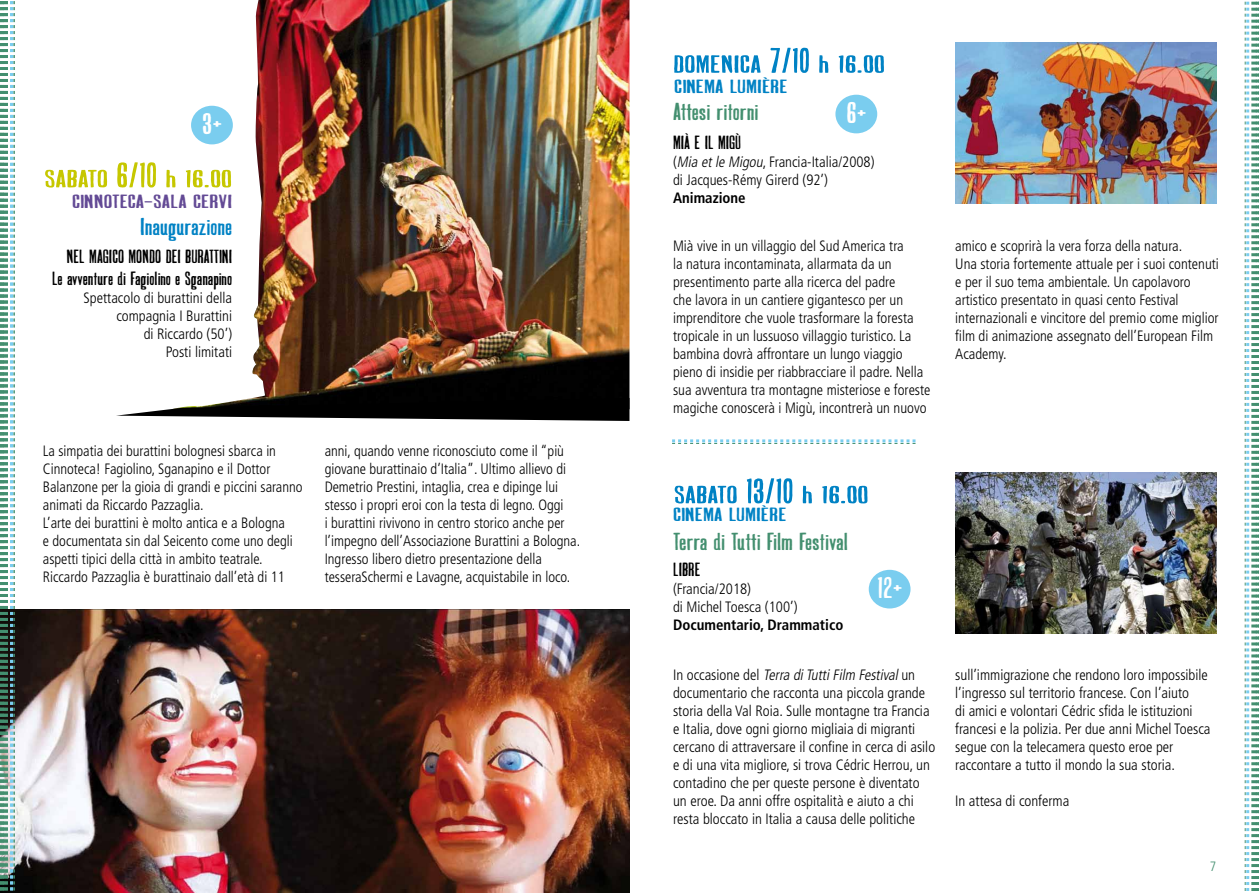
<style>
.page{position:relative;width:1259px;height:893px;background:#fff}
.page>*{position:absolute;margin:0;border:0;box-sizing:border-box;transform-origin:0 0}
.t1{font:33px "Gothic XS Hand Fill";color:#fff;scale:1.4 1}
.t2{font:27.3px "Gothic XS Hand Fill";color:#0082c4;scale:2 1}
.t3{font:27.3px "Gothic XS Hand Fill";color:#c6c700;scale:2 1}
.t4{font:27px "Gothic XS Hand Fill";color:#438f6f;scale:1.5 1}
.t5{font:27px "Gothic XS Hand Fill";color:#0082c4;scale:1.5 1}
.t6{font:21px/21.8px "Gothic XS Hand Fill";color:#000;text-align:right;scale:1.4 1}
.t7{font:21px "Gothic XS Hand Fill";color:#0082c4;scale:2 1}
.t8{font:21px "Gothic XS Hand Fill";color:#634a95;scale:2 1}
.t9{font:300 condensed 15px/18px "Frutiger";color:#000}
.t10{font:700 condensed 15px "Frutiger";color:#000}
.t11{font:300 condensed 13.5px "Frutiger";color:#438f6f}
.s1{font-size:39px}
.s2{font-style:italic}
</style>
<div class="page">
<img style="left:15px;top:609px;width:614px;height:284px">
<img style="left:191px;top:0;width:438px;height:398px">
<svg style="left:1244px;top:1px;width:15px;height:890px"></svg>
<svg style="left:0;top:1px;width:15px;height:892px"></svg>
<svg style="left:672px;top:439px;width:243px;height:5px"></svg>
<img style="left:955px;top:43px;width:261px;height:160px">
<img style="left:955px;top:472px;width:261px;height:162px">
<div style="left:835px;top:95px;width:42px;height:38px;background:#7acdef;border-radius:50%"></div>
<div style="left:868px;top:570px;width:42px;height:38px;background:#7acdef;border-radius:50%"></div>
<div style="left:191px;top:106px;width:42px;height:38px;background:#7acdef;border-radius:50%"></div>
<svg style="left:116px;top:398px;width:513px;height:23px"></svg>
<h1 class="t1" style="left:202px;top:109px;width:16px">3+</h1>
<h2 class="t3" style="left:44px;top:167px;width:95px">SABATO <span class="s1">6/10</span> h 16.00</h2>
<h3 class="t8" style="left:72px;top:192px;width:81px">Cinnoteca-Sala Cervi</h3>
<h3 class="t5" style="left:140px;top:214px;width:63px">Inaugurazione</h3>
<h3 class="t6" style="left:52px;top:247px;width:130px">NEL MAGICO MONDO DEI BURATTINI<br>Le avventure di Fagiolino e Sganapino</h3>
<p class="t9" style="left:84px;top:289px;width:150px;text-align:right">Spettacolo di burattini della compagnia I Burattini<br>di Riccardo (50’)<br>Posti limitati</p>
<p class="t9" style="left:43px;top:442px;width:261px">La simpatia dei burattini bolognesi sbarca in Cinnoteca! Fagiolino, Sganapino e il Dottor Balanzone per la gioia di grandi e piccini saranno animati da Riccardo Pazzaglia.<br>L’arte dei burattini è molto antica e a Bologna<br>e documentata sin dal Seicento come uno degli aspetti tipici della città in ambito teatrale.<br>Riccardo Pazzaglia è burattinaio dall’età di 11</p>
<p class="t9" style="left:325px;top:442px;width:257px">anni, quando venne riconosciuto come il “più giovane burattinaio d’Italia”. Ultimo allievo di Demetrio Prestini, intaglia, crea e dipinge lui stesso i propri eroi con la testa di legno. Oggi<br>i burattini rivivono in centro storico anche per l’impegno dell’Associazione Burattini a Bologna.<br>Ingresso libero dietro presentazione della tesseraSchermi e Lavagne, acquistabile in loco.</p>
<h2 class="t2" style="left:673px;top:52px;width:107px">DOMENICA <span class="s1">7/10</span> h 16.00</h2>
<h3 class="t7" style="left:674px;top:77px;width:58px">Cinema Lumière</h3>
<h3 class="t4" style="left:673px;top:99px;width:58px">Attesi ritorni</h3>
<h1 class="t1" style="left:846px;top:98px;width:16px">6+</h1>
<h3 class="t6" style="left:673px;top:132px;width:50px">MIÀ E IL MIGÙ</h3>
<p class="t9" style="left:673px;top:153px;width:203px">(<span class="s2">MiaetleMigou</span>, Francia-Italia/2008) di Jacques-Rémy Girerd (92’)</p>
<p class="t10" style="left:673px;top:189px;width:74px">Animazione</p>
<p class="t9" style="left:673px;top:237px;width:259px">Mià vive in un villaggio del Sud America tra<br>la natura incontaminata, allarmata da un presentimento parte alla ricerca del padre<br>che lavora in un cantiere gigantesco per un imprenditore che vuole trasformare la foresta tropicale in un lussuoso villaggio turistico. La bambina dovrà affrontare un lungo viaggio pieno di insidie per riabbracciare il padre. Nella sua avventura tra montagne misteriose e foreste magiche conoscerà i Migù, incontrerà un nuovo</p>
<p class="t9" style="left:955px;top:237px;width:265px">amico e scoprirà la vera forza della natura.<br>Una storia fortemente attuale per i suoi contenuti e per il suo tema ambientale. Un capolavoro artistico presentato in quasi cento Festival internazionali e vincitore del premio come miglior film di animazione assegnato dell’European Film Academy.</p>
<h2 class="t2" style="left:674px;top:483px;width:99px">sabato <span class="s1">13/10</span> h 16.00</h2>
<h3 class="t7" style="left:673px;top:505px;width:58px">Cinema Lumière</h3>
<h3 class="t4" style="left:673px;top:529px;width:118px">Terra di Tutti Film Festival</h3>
<h3 class="t6" style="left:673px;top:560px;width:12px">LIBRE</h3>
<p class="t9" style="left:673px;top:580px;width:126px">(Francia/2018)<br>di Michel Toesca (100’)</p>
<p class="t10" style="left:673px;top:616px;width:172px">Documentario, Drammatico</p>
<h1 class="t1" style="left:877px;top:574px;width:20px">12+</h1>
<p class="t9" style="left:673px;top:666px;width:264px">I n o c c a s i o n e d e l <span class="s2">Terra diTuttiFilm Festival</span>u n documentario che racconta una piccola grande storia della Val Roia. Sulle montagne tra Francia e Italia, dove ogni giorno migliaia di migranti cercano di attraversare il confine in cerca di asilo e di una vita migliore, si trova Cédric Herrou, un contadino che per queste persone è diventato un eroe. Da anni offre ospitalità e aiuto a chi resta bloccato in Italia a causa delle politiche</p>
<p class="t9" style="left:955px;top:666px;width:257px">sull’immigrazione che rendono loro impossibile l’ingresso sul territorio francese. Con l’aiuto<br>di amici e volontari Cédric sfida le istituzioni francesi e la polizia. Per due anni Michel Toesca segue con la telecamera questo eroe per raccontare a tutto il mondo la sua storia.</p>
<p class="t9" style="left:955px;top:792px;width:116px">In attesa di conferma</p>
<p class="t11" style="left:1210px;top:858px;width:8px">7</p>
</div>
